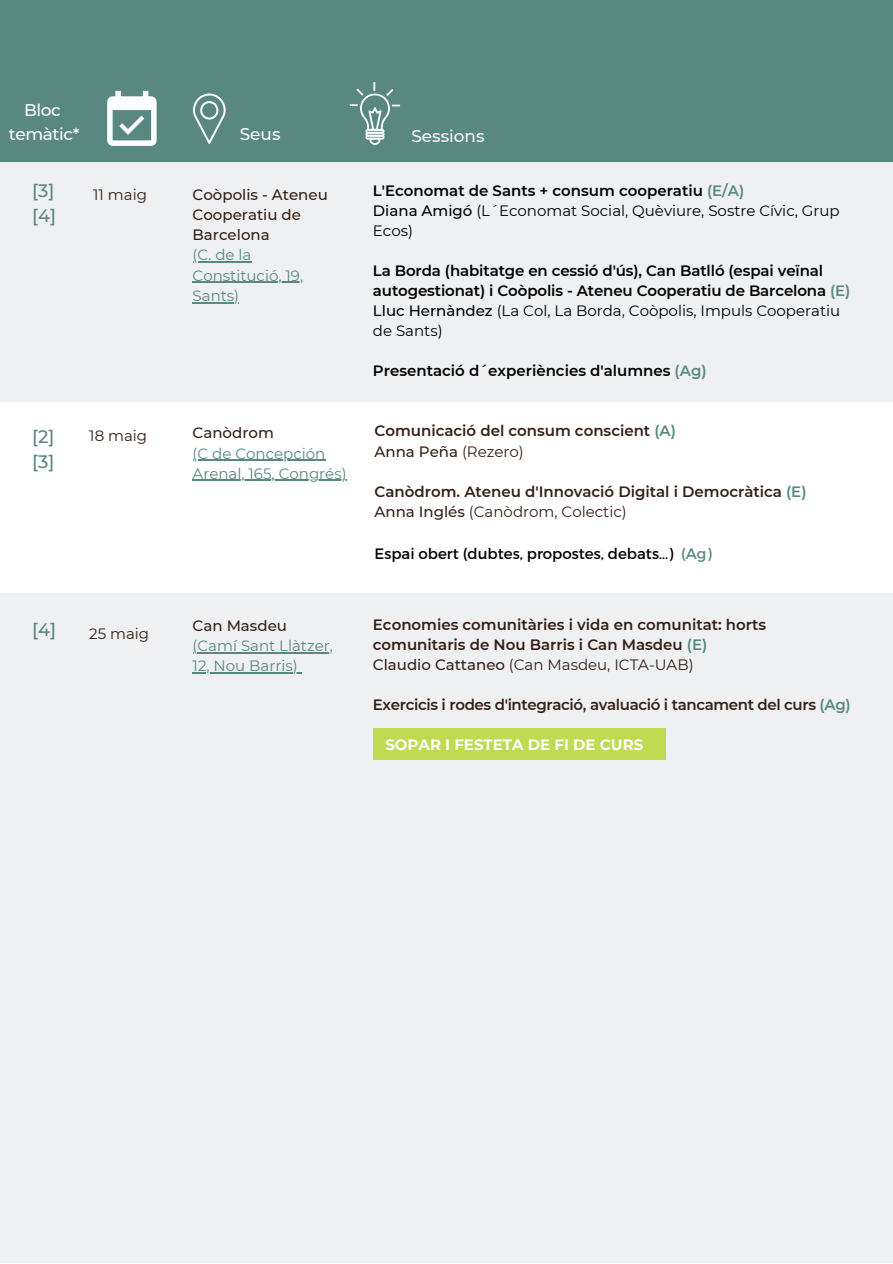
<style>
.page{position:relative;width:893px;height:1264px;background:#fff}
.page>*{position:absolute;margin:0;border:0;box-sizing:border-box;transform-origin:0 0}
.t1{font:500 18px/24.8px "Montserrat";color:#588880}
.t2{font:500 16.8px "Montserrat";color:#fcfdfe}
.t3{font:500 16.8px/23.5px "Montserrat";letter-spacing:-.025em;color:#fff;text-align:center}
.t4{font:600 15px/20.2px "Montserrat";color:#351f16}
.t5{font:600 15px/20px "Montserrat";letter-spacing:-.01em;color:#000}
.t6{font:15px/20px "Montserrat";color:#000}
.t7{font:15px/20.2px "Montserrat";color:#588880}
.t8{font:600 15px "Montserrat";letter-spacing:-.025em;color:#351f16}
.t9{font:500 15px/20.2px "Montserrat";color:#351f16}
.t10{font:700 15px "Montserrat";color:#fefefd}
.t11{font:15px "Montserrat";color:#351f16}
.s1{font-weight:600}
.s2{font-weight:600;color:#588880}
.s3{font-weight:500}
.s4{color:#588880}
.s5{font-weight:400}
</style>
<div class="page">
<div style="left:0;top:161px;width:892px;height:240px;background:#eff0f2"></div>
<hr style="left:197px;top:261px;width:54px;height:2px;background:#588880">
<hr style="left:193px;top:282px;width:110px;height:1px;background:#588880">
<hr style="left:193px;top:302px;width:41px;height:1px;background:#588880">
<hr style="left:193px;top:459px;width:132px;height:2px;background:#588880">
<hr style="left:193px;top:480px;width:153px;height:1px;background:#588880">
<div style="left:0;top:593px;width:892px;height:669px;background:#eff0f2"></div>
<div style="left:373px;top:728px;width:292px;height:31px;background:#c2da52"></div>
<hr style="left:197px;top:652px;width:136px;height:1px;background:#588880">
<hr style="left:193px;top:672px;width:100px;height:1px;background:#588880">
<div style="left:0;top:0;width:892px;height:161px;background:#588880"></div>
<svg style="left:107px;top:91px;width:50px;height:55px"></svg>
<svg style="left:193px;top:93px;width:32px;height:51px"></svg>
<svg style="left:349px;top:82px;width:51px;height:63px"></svg>
<p class="t3" style="left:9px;top:98px;width:72px">Bloc temàtic*</p>
<p class="t2" style="left:240px;top:123px;width:42px">Seus</p>
<p class="t2" style="left:411px;top:126px;width:75px">Sessions</p>
<p class="t1" style="left:32px;top:179px;width:26px">[3] [4]</p>
<p class="t11" style="left:93px;top:185px;width:55px">11 maig</p>
<p class="t6" style="left:373px;top:180px;width:468px"><span class="s1">L'Economat de Sants + consum cooperatiu</span> <span class="s2">(E/A)<br></span><span class="s3">Diana Amigó</span> (L´Economat Social, Quèviure, Sostre Cívic, Grup<br>Ecos)</p>
<p class="t5" style="left:373px;top:260px;width:479px">La Borda (habitatge en cessió d'ús), Can Batlló (espai veïnal autogestionat) i Coòpolis - Ateneu Cooperatiu de Barcelona <span class="s4">(E)<br></span><span class="s3">Lluc Hernàndez</span> <span class="s5">(La Col, La Borda, Coòpolis, Impuls Cooperatiu de Sants)</span></p>
<p class="t5" style="left:373px;top:360px;width:335px">Presentació d´experiències d'alumnes <span class="s4">(Ag)</span></p>
<p class="t9" style="left:193px;top:184px;width:137px">Coòpolis - Ateneu<br>Cooperatiu de<br>Barcelona</p>
<p class="t7" style="left:193px;top:245px;width:112px">(C. de la<br>Constitució, 19,<br>Sants)</p>
<p class="t1" style="left:32px;top:424px;width:24px">[2] [3]</p>
<p class="t11" style="left:89px;top:426px;width:59px">18 maig</p>
<p class="t4" style="left:374px;top:421px;width:303px">Comunicació del consum conscient <span class="s4">(A)<br></span><span class="s3">Anna Peña</span> <span class="s5">(Rezero)</span></p>
<p class="t4" style="left:374px;top:481px;width:433px">Canòdrom. Ateneu d'Innovació Digital i Democràtica <span class="s4">(E)<br></span><span class="s3">Anna Inglés</span> <span class="s5">(Canòdrom, Colectic)</span></p>
<p class="t6" style="left:374px;top:543px;width:338px">Espai obert (dubtes, propostes, debats…) <span class="s4">(Ag)</span></p>
<p class="t9" style="left:193px;top:423px;width:83px">Canòdrom</p>
<p class="t7" style="left:193px;top:443px;width:155px">(C de Concepción<br>Arenal, 165, Congrés)</p>
<p class="t1" style="left:32px;top:617px;width:26px">[4]</p>
<p class="t11" style="left:89px;top:624px;width:61px">25 maig</p>
<p class="t4" style="left:373px;top:615px;width:395px">Economies comunitàries i vida en comunitat: horts comunitaris de Nou Barris i Can Masdeu <span class="s4">(E)<br></span><span class="s3">Claudio Cattaneo</span> <span class="s5">(Can Masdeu, ICTA-UAB)</span></p>
<p class="t8" style="left:373px;top:695px;width:479px">Exercicis i rodes d'integració, avaluació i tancament del curs <span class="s4">(Ag)</span></p>
<p class="t10" style="left:385px;top:735px;width:259px">SOPAR I FESTETA DE FI DE CURS</p>
<p class="t9" style="left:193px;top:615px;width:96px">Can Masdeu</p>
<p class="t7" style="left:193px;top:635px;width:142px">(Camí Sant Llàtzer,<br>12, Nou Barris)</p>
</div>
